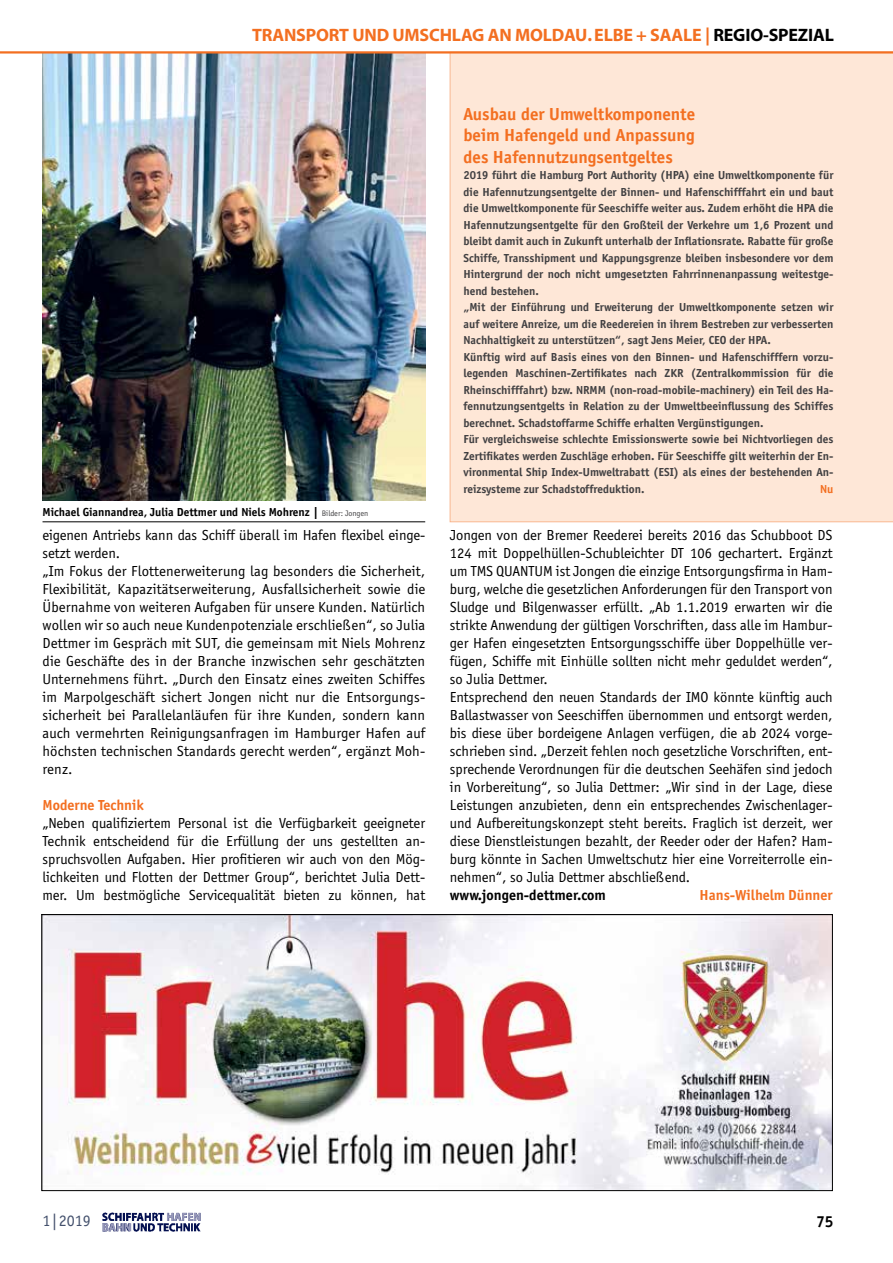
<style>
.page{position:relative;width:893px;height:1263px;background:#fff}
.page>*{position:absolute;margin:0;border:0;box-sizing:border-box;transform-origin:0 0}
.t1{font:700 18px/21.6px "Officina Sans";color:#f36f21;text-align:justify}
.t2{font:700 18px "Myriad";letter-spacing:-.01em;color:#f36f21}
.t3{font:16.5px "Officina Sans";color:#44516d}
.t4{font:700 16.5px "Officina Sans";color:#000}
.t5{font:15px/18px "Officina Sans";color:#000}
.t6{font:700 15px "Officina Sans";color:#f36f21}
.t7{font:700 15px "Officina Sans";color:#000}
.t8{font:700 12px/16.5px "Officina Sans";color:#414042}
.t9{font:700 12px "Officina Sans";color:#000}
.t10{font:700 12px "Officina Sans";color:#f36f21}
.s1{color:#000}
.s2{font-weight:400;font-size:8.25px;color:#414042}
</style>
<div class="page">
<img style="left:103px;top:1212px;width:98px;height:20px">
<img style="left:166px;top:1212px;width:35px;height:10px">
<img style="left:103px;top:1222px;width:30px;height:10px">
<img style="left:43px;top:54px;width:382px;height:446px">
<hr style="left:43px;top:521px;width:382px;height:1px;background:#000">
<div style="left:450px;top:54px;width:443px;height:468px;background:#fee7d7"></div>
<hr style="left:0;top:51px;width:893px;height:3px;background:#f36f21">
<img style="left:44px;top:916px;width:787px;height:273px">
<p class="t2" style="left:252px;top:26px;width:583px">TRANSPORT UND UMSCHLAG AN MOLDAU. ELBE + SAALE | <span class="s1">REGIO-SPEZIAL</span></p>
<p class="t9" style="left:43px;top:504px;width:327px">Michael Giannandrea, Julia Dettmer und Niels Mohrenz | <span class="s2">Bilder: Jongen</span></p>
<p class="t5" style="left:43px;top:526px;width:384px">eigenen Antriebs kann das Schiff überall im Hafen flexibel einge&shy;setzt werden.<br>„Im Fokus der Flottenerweiterung lag besonders die Sicherheit, Flexibilität, Kapazitätserweiterung, Ausfallsicherheit sowie die Übernahme von weiteren Aufgaben für unsere Kunden. Natürlich wollen wir so auch neue Kundenpotenziale erschließen“, so Julia Dettmer im Gespräch mit SUT, die gemeinsam mit Niels Mohrenz die Geschäfte des in der Branche inzwischen sehr geschätzten Unternehmens führt. „Durch den Einsatz eines zweiten Schiffes im Marpolgeschäft sichert Jongen nicht nur die Entsorgungs&shy;sicherheit bei Parallelanläufen für ihre Kunden, sondern kann auch vermehrten Reinigungsanfragen im Hamburger Hafen auf höchsten technischen Standards gerecht werden“, ergänzt Moh&shy;renz.</p>
<p class="t6" style="left:43px;top:796px;width:103px">Moderne Technik</p>
<p class="t5" style="left:43px;top:814px;width:384px;text-align:justify">„Neben qualifiziertem Personal ist die Verfügbarkeit geeigneter Technik entscheidend für die Erfüllung der uns gestellten an&shy;spruchsvollen Aufgaben. Hier profitieren wir auch von den Mög&shy;lichkeiten und Flotten der Dettmer Group“, berichtet Julia Dett&shy;mer. Um bestmögliche Servicequalität bieten zu können, hat</p>
<p class="t1" style="left:463px;top:103px;width:233px">Ausbau der Umweltkomponente beim Hafengeld und Anpassung des Hafennutzungsentgeltes</p>
<p class="t8" style="left:463px;top:167px;width:371px">2019 führt die Hamburg Port Authority (HPA) eine Umweltkomponente für die Hafennutzungsentgelte der Binnen- und Hafenschifffahrt ein und baut die Umweltkomponente für Seeschiffe weiter aus. Zudem erhöht die HPA die Hafennutzungsentgelte für den Großteil der Verkehre um 1,6 Prozent und bleibt damit auch in Zukunft unterhalb der Inflationsrate. Rabatte für große Schiffe, Transshipment und Kappungsgrenze bleiben insbesondere vor dem Hintergrund der noch nicht umgesetzten Fahrrinnenanpassung weitestge&shy;hend bestehen.<br>„Mit der Einführung und Erweiterung der Umweltkomponente setzen wir auf weitere Anreize, um die Reedereien in ihrem Bestreben zur verbesserten Nachhaltigkeit zu unterstützen“, sagt Jens Meier, CEO der HPA.<br>Künftig wird auf Basis eines von den Binnen- und Hafenschifffern vorzu&shy;legenden Maschinen-Zertifikates nach ZKR (Zentralkommission für die Rheinschifffahrt) bzw. NRMM (non-road-mobile-machinery) ein Teil des Ha&shy;fennutzungsentgelts in Relation zu der Umweltbeeinflussung des Schiffes berechnet. Schadstoffarme Schiffe erhalten Vergünstigungen.<br>Für vergleichsweise schlechte Emissionswerte sowie bei Nichtvorliegen des Zertifikates werden Zuschläge erhoben. Für Seeschiffe gilt weiterhin der En&shy;vironmental Ship Index-Umweltrabatt (ESI) als eines der bestehenden An&shy;reizsysteme zur Schadstoffreduktion.</p>
<p class="t10" style="left:820px;top:482px;width:15px">Nu</p>
<p class="t5" style="left:450px;top:526px;width:384px">Jongen von der Bremer Reederei bereits 2016 das Schubboot DS 124 mit Doppelhüllen-Schubleichter DT 106 gechartert. Ergänzt um TMS QUANTUM ist Jongen die einzige Entsorgungsfirma in Ham&shy;burg, welche die gesetzlichen Anforderungen für den Transport von Sludge und Bilgenwasser erfüllt. „Ab 1.1.2019 erwarten wir die strikte Anwendung der gültigen Vorschriften, dass alle im Hambur&shy;ger Hafen eingesetzten Entsorgungsschiffe über Doppelhülle ver&shy;fügen, Schiffe mit Einhülle sollten nicht mehr geduldet werden“, so Julia Dettmer.<br>Entsprechend den neuen Standards der IMO könnte künftig auch Ballastwasser von Seeschiffen übernommen und entsorgt werden, bis diese über bordeigene Anlagen verfügen, die ab 2024 vorge&shy;schrieben sind. „Derzeit fehlen noch gesetzliche Vorschriften, ent&shy;sprechende Verordnungen für die deutschen Seehäfen sind jedoch in Vorbereitung“, so Julia Dettmer: „Wir sind in der Lage, diese Leistungen anzubieten, denn ein entsprechendes Zwischenlager&shy;und Aufbereitungskonzept steht bereits. Fraglich ist derzeit, wer diese Dienstleistungen bezahlt, der Reeder oder der Hafen? Ham&shy;burg könnte in Sachen Umweltschutz hier eine Vorreiterrolle ein&shy;nehmen“, so Julia Dettmer abschließend.</p>
<p class="t7" style="left:450px;top:886px;width:158px">www.jongen-dettmer.com</p>
<p class="t6" style="left:700px;top:886px;width:134px">Hans-Wilhelm Dünner</p>
<p class="t3" style="left:43px;top:1212px;width:50px">1|2019</p>
<p class="t4" style="left:816px;top:1211px;width:19px">75</p>
</div>
